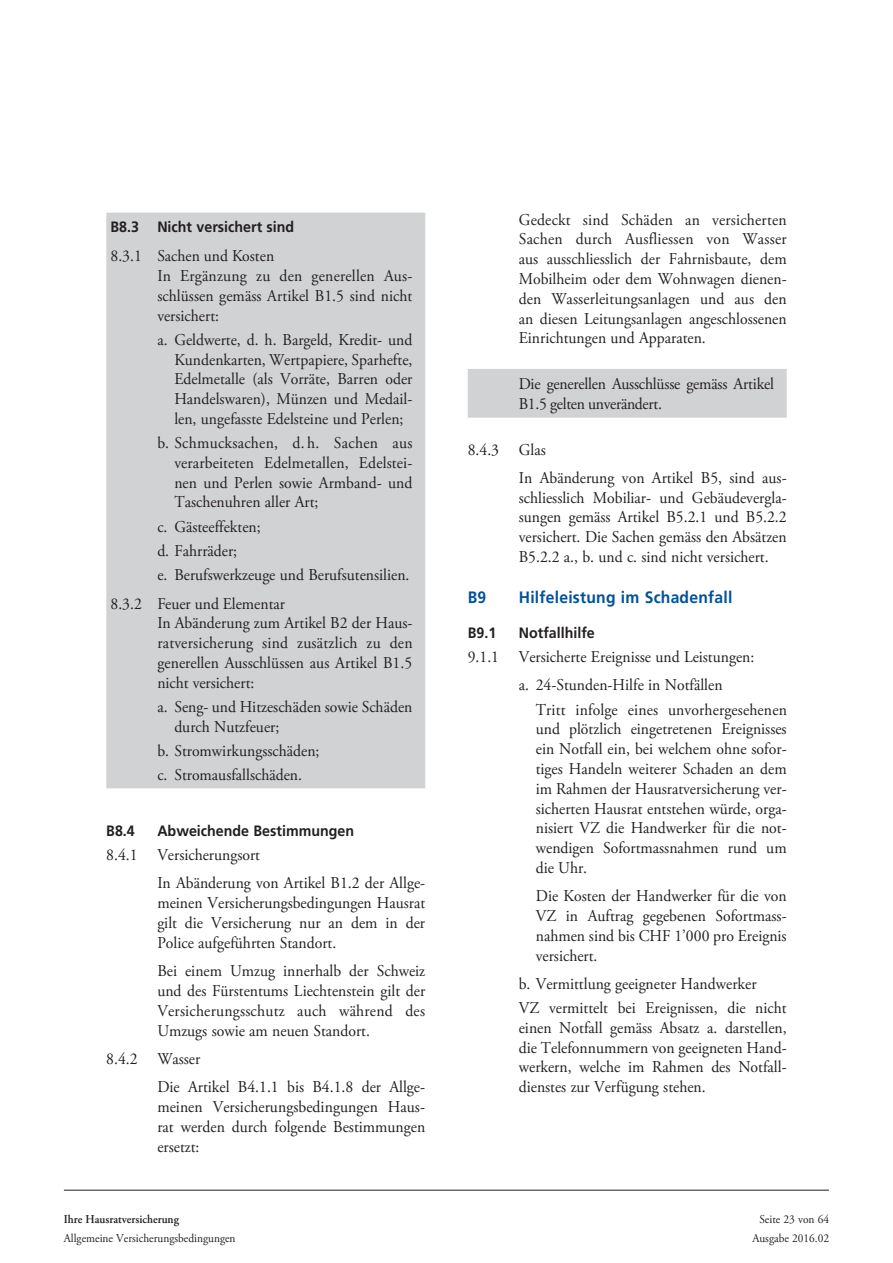
<style>
.page{position:relative;width:893px;height:1263px;background:#fff}
.page>*{position:absolute;margin:0;border:0;box-sizing:border-box;transform-origin:0 0}
.t1{font:16.5px/19.8px "Adobe Garamond Pro";color:#231f20;scale:.95 1}
.t2{font:700 16.5px "Frutiger LT Pro";letter-spacing:.015em;color:#01529b;scale:.95 1}
.t3{font:700 15px "Frutiger LT Pro";color:#231f20;scale:.95 1}
.t4{font:12px/18.6px "Adobe Garamond Pro";color:#231f20;text-align:center;scale:.95 1}
.t5{font:600 12px "Adobe Garamond Pro";color:#231f20;scale:.95 1}
</style>
<div class="page">
<div style="left:106px;top:213px;width:319px;height:575px;background:#d1d2d4"></div>
<div style="left:468px;top:369px;width:319px;height:49px;background:#d1d2d4"></div>
<hr style="left:64px;top:1190px;width:765px;height:1px;background:#231f20">
<p class="t3" style="left:111px;top:218px;width:195px">B8.3 Nicht versichert sind</p>
<p class="t1" style="left:157px;top:247px;width:270px;text-indent:-47px">8.3.1 Sachen und Kosten<br>In Ergänzung zu den generellen Aus&shy;schlüssen gemäss Artikel B1.5 sind nicht versichert:</p>
<p class="t1" style="left:174px;top:330px;width:252px;text-align:justify;text-indent:-17px">a. Geldwerte, d. h. Bargeld, Kredit- und Kundenkarten, Wertpapiere, Sparhefte, Edelmetalle (als Vorräte, Barren oder Handelswaren), Münzen und Medail&shy;len, ungefasste Edelsteine und Perlen;</p>
<p class="t1" style="left:174px;top:433px;width:252px;text-align:justify;text-indent:-17px">b. Schmucksachen, d. h. Sachen aus verarbeiteten Edelmetallen, Edelstei&shy;nen und Perlen sowie Armband- und Taschenuhren aller Art;</p>
<p class="t1" style="left:157px;top:515px;width:267px;line-height:24px">c. Gästeeffekten;<br>d. Fahrräder;<br>e. Berufswerkzeuge und Berufsutensilien.</p>
<p class="t1" style="left:157px;top:594px;width:270px;text-indent:-47px">8.3.2 Feuer und Elementar<br>In Abänderung zum Artikel B2 der Haus&shy;ratversicherung sind zusätzlich zu den generellen Ausschlüssen aus Artikel B1.5 nicht versichert:</p>
<p class="t1" style="left:174px;top:697px;width:252px;text-indent:-17px">a. Seng- und Hitzeschäden sowie Schäden durch Nutzfeuer;</p>
<p class="t1" style="left:157px;top:739px;width:172px;line-height:24px">b. Stromwirkungsschäden; c. Stromausfallschäden.</p>
<p class="t3" style="left:106px;top:822px;width:32px">B8.4</p>
<p class="t3" style="left:157px;top:822px;width:209px">Abweichende Bestimmungen</p>
<p class="t1" style="left:157px;top:841px;width:283px;line-height:28.3px;text-indent:-51px">8.4.1 Versicherungsort<br>In Abänderung von Artikel B1.2 der Allge-</p>
<p class="t1" style="left:157px;top:894px;width:283px;text-align:justify">meinen Versicherungsbedingungen Hausrat gilt die Versicherung nur an dem in der Police aufgeführten Standort.</p>
<p class="t1" style="left:157px;top:961px;width:283px;text-align:justify">Bei einem Umzug innerhalb der Schweiz und des Fürstentums Liechtenstein gilt der Versicherungsschutz auch während des Umzugs sowie am neuen Standort.</p>
<p class="t1" style="left:157px;top:1045px;width:283px;line-height:28.3px;text-indent:-51px">8.4.2 Wasser<br>Die Artikel B4.1.1 bis B4.1.8 der Allge-</p>
<p class="t1" style="left:157px;top:1097px;width:283px;text-align:justify">meinen Versicherungsbedingungen Haus&shy;rat werden durch folgende Bestimmungen ersetzt:</p>
<p class="t5" style="left:64px;top:1212px;width:123px">Ihre Hausratversicherung</p>
<p class="t4" style="left:64px;top:1229px;width:182px">Allgemeine Versicherungsbedingungen</p>
<p class="t1" style="left:519px;top:210px;width:284px;text-align:justify">Gedeckt sind Schäden an versicherten Sachen durch Ausfliessen von Wasser aus ausschliesslich der Fahrnisbaute, dem Mobilheim oder dem Wohnwagen dienen&shy;den Wasserleitungsanlagen und aus den an diesen Leitungsanlagen angeschlossenen Einrichtungen und Apparaten.</p>
<p class="t1" style="left:519px;top:375px;width:270px">Die generellen Ausschlüsse gemäss Artikel<br>B1.5 gelten unverändert.</p>
<p class="t1" style="left:519px;top:436px;width:283px;line-height:28.3px;text-indent:-51px">8.4.3 Glas<br>In Abänderung von Artikel B5, sind aus-</p>
<p class="t1" style="left:519px;top:488px;width:284px;text-align:justify">schliesslich Mobiliar- und Gebäudevergla&shy;sungen gemäss Artikel B5.2.1 und B5.2.2 versichert. Die Sachen gemäss den Absätzen B5.2.2 a., b. und c. sind nicht versichert.</p>
<p class="t2" style="left:468px;top:587px;width:21px">B9</p>
<p class="t2" style="left:519px;top:587px;width:226px">Hilfeleistung im Schadenfall</p>
<p class="t3" style="left:468px;top:624px;width:32px">B9.1</p>
<p class="t3" style="left:519px;top:624px;width:82px">Notfallhilfe</p>
<p class="t1" style="left:519px;top:643px;width:249px;line-height:28.3px;text-indent:-51px">9.1.1 Versicherte Ereignisse und Leistungen: a. 24-Stunden-Hilfe in Notfällen</p>
<p class="t1" style="left:536px;top:700px;width:266px;text-align:justify">Tritt infolge eines unvorhergesehenen und plötzlich eingetretenen Ereignisses ein Notfall ein, bei welchem ohne sofor&shy;tiges Handeln weiterer Schaden an dem im Rahmen der Hausratversicherung ver&shy;sicherten Hausrat entstehen würde, orga&shy;nisiert VZ die Handwerker für die not&shy;wendigen Sofortmassnahmen rund um die Uhr.</p>
<p class="t1" style="left:536px;top:887px;width:266px;text-align:justify">Die Kosten der Handwerker für die von VZ in Auftrag gegebenen Sofortmass&shy;nahmen sind bis CHF 1’000 pro Ereignis versichert.</p>
<p class="t1" style="left:519px;top:972px;width:283px;line-height:24px">b. Vermittlung geeigneter Handwerker<br>VZ vermittelt bei Ereignissen, die nicht</p>
<p class="t1" style="left:519px;top:1018px;width:284px;text-align:justify">einen Notfall gemäss Absatz a. darstellen, die Telefonnummern von geeigneten Hand&shy;werkern, welche im Rahmen des Notfall&shy;dienstes zur Verfügung stehen.</p>
<p class="t4" style="left:752px;top:1210px;width:82px">Seite 23 von 64<br>Ausgabe 2016.02</p>
</div>
